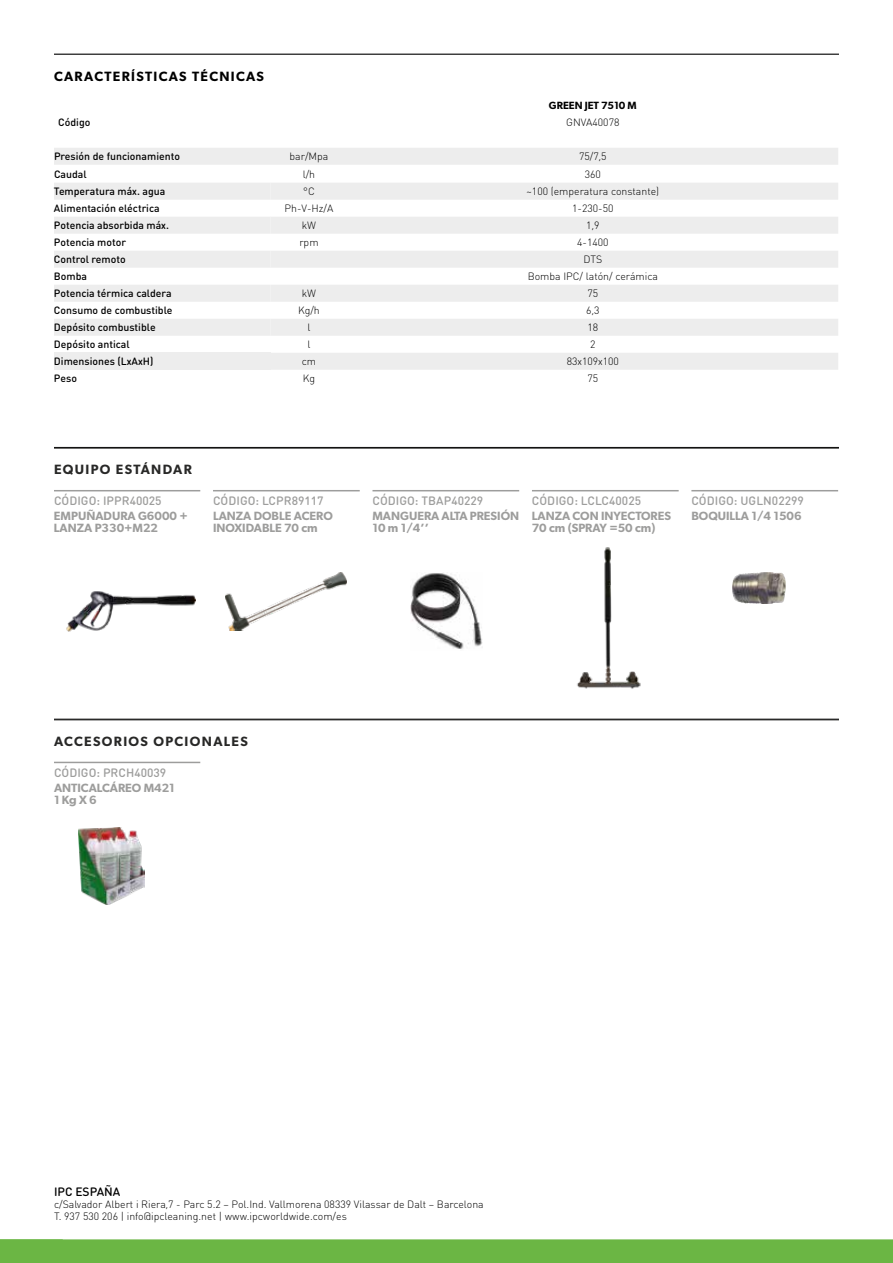
<style>
.page{position:relative;width:893px;height:1263px;background:#fff}
.page>*{position:absolute;margin:0;border:0;box-sizing:border-box;transform-origin:0 0}
.t1{font:600 13.5px "Gibson";letter-spacing:.1em;color:#282827}
.t2{font:600 13.5px "Gibson";letter-spacing:.1em;color:#000}
.t3{font:600 12px/12px "Gibson";color:#9d9d9c}
.t4{font:500 12px "DIN Round Pro";color:#9d9d9c}
.t5{font:500 12px "DIN Round Pro";color:#000}
.t6{font:300 10.5px/12px "DIN Round Pro";color:#000}
.t7{font:500 10.5px "DIN Round Pro";color:#000}
.t8{font:600 10.5px "Gibson";color:#000}
</style>
<div class="page">
<div style="left:0;top:1239px;width:893px;height:24px;background:#6bb644"></div>
<hr style="left:54px;top:54px;width:785px;height:1px;background:#000">
<hr style="left:54px;top:447px;width:785px;height:2px;background:#282827">
<hr style="left:54px;top:719px;width:785px;height:1px;background:#282827">
<hr style="left:54px;top:490px;width:146px;height:1px;background:#9d9d9c">
<hr style="left:213px;top:490px;width:147px;height:1px;background:#9d9d9c">
<hr style="left:532px;top:490px;width:147px;height:1px;background:#9d9d9c">
<hr style="left:691px;top:490px;width:147px;height:1px;background:#9d9d9c">
<hr style="left:372px;top:490px;width:147px;height:1px;background:#9d9d9c">
<hr style="left:54px;top:762px;width:146px;height:1px;background:#9d9d9c">
<svg style="left:54px;top:148px;width:784px;height:222px;fill:#f1f1f1"></svg>
<svg style="left:54px;top:183px;width:216px;height:153px"></svg>
<div style="left:54px;top:353px;width:216px;height:17px;background:#ededed"></div>
<img style="left:66px;top:591px;width:130px;height:40px">
<img style="left:410px;top:573px;width:73px;height:76px">
<img style="left:577px;top:547px;width:64px;height:142px">
<img style="left:78px;top:827px;width:67px;height:77px">
<img style="left:225px;top:572px;width:122px;height:58px">
<img style="left:732px;top:572px;width:53px;height:31px">
<p class="t2" style="left:54px;top:68px;width:212px">CARACTERÍSTICAS TÉCNICAS</p>
<p class="t8" style="left:549px;top:100px;width:89px">GREEN JET 7510 M</p>
<p class="t7" style="left:58px;top:115px;width:34px">Código</p>
<p class="t6" style="left:566px;top:116px;width:55px">GNVA40078</p>
<p class="t7" style="left:54px;top:149px;width:128px">Presión de funcionamiento</p>
<p class="t6" style="left:290px;top:150px;width:40px">bar/Mpa</p>
<p class="t6" style="left:579px;top:150px;width:29px">75/7,5</p>
<p class="t7" style="left:54px;top:167px;width:34px">Caudal</p>
<p class="t6" style="left:303px;top:168px;width:14px">l/h</p>
<p class="t6" style="left:585px;top:168px;width:18px">360</p>
<p class="t7" style="left:54px;top:184px;width:113px">Temperatura máx. agua</p>
<p class="t6" style="left:303px;top:185px;width:13px">°C</p>
<p class="t6" style="left:527px;top:185px;width:134px">~100 (emperatura constante)</p>
<p class="t7" style="left:54px;top:201px;width:107px">Alimentación eléctrica</p>
<p class="t6" style="left:284px;top:202px;width:50px">Ph-V-Hz/A</p>
<p class="t6" style="left:572px;top:202px;width:43px">1-230-50</p>
<p class="t7" style="left:54px;top:218px;width:116px">Potencia absorbida máx.</p>
<p class="t6" style="left:302px;top:219px;width:16px">kW</p>
<p class="t6" style="left:586px;top:219px;width:15px">1,9</p>
<p class="t7" style="left:54px;top:235px;width:74px">Potencia motor</p>
<p class="t6" style="left:299px;top:236px;width:21px">rpm</p>
<p class="t6" style="left:577px;top:236px;width:33px">4-1400</p>
<p class="t7" style="left:54px;top:252px;width:73px">Control remoto</p>
<p class="t6" style="left:583px;top:253px;width:20px">DTS</p>
<p class="t7" style="left:54px;top:269px;width:35px">Bomba</p>
<p class="t6" style="left:528px;top:270px;width:132px">Bomba IPC/ latón/ cerámica</p>
<p class="t7" style="left:54px;top:286px;width:119px">Potencia térmica caldera</p>
<p class="t6" style="left:302px;top:287px;width:16px">kW</p>
<p class="t6" style="left:587px;top:287px;width:12px">75</p>
<p class="t7" style="left:54px;top:303px;width:120px">Consumo de combustible</p>
<p class="t6" style="left:298px;top:304px;width:23px">Kg/h</p>
<p class="t6" style="left:586px;top:304px;width:15px">6,3</p>
<p class="t7" style="left:54px;top:320px;width:103px">Depósito combustible</p>
<p class="t6" style="left:307px;top:321px;width:5px">l</p>
<p class="t6" style="left:587px;top:321px;width:12px">18</p>
<p class="t7" style="left:54px;top:337px;width:77px">Depósito antical</p>
<p class="t6" style="left:307px;top:338px;width:5px">l</p>
<p class="t6" style="left:590px;top:338px;width:7px">2</p>
<p class="t7" style="left:54px;top:354px;width:101px">Dimensiones (LxAxH)</p>
<p class="t6" style="left:302px;top:355px;width:16px">cm</p>
<p class="t6" style="left:567px;top:355px;width:54px">83x109x100</p>
<p class="t7" style="left:54px;top:371px;width:25px">Peso</p>
<p class="t6" style="left:303px;top:372px;width:14px">Kg</p>
<p class="t6" style="left:587px;top:372px;width:12px">75</p>
<p class="t1" style="left:54px;top:461px;width:139px">EQUIPO ESTÁNDAR</p>
<p class="t4" style="left:54px;top:493px;width:109px">CÓDIGO: IPPR40025</p>
<p class="t4" style="left:213px;top:493px;width:112px">CÓDIGO: LCPR89117</p>
<p class="t4" style="left:372px;top:493px;width:112px">CÓDIGO: TBAP40229</p>
<p class="t4" style="left:532px;top:493px;width:111px">CÓDIGO: LCLC40025</p>
<p class="t4" style="left:691px;top:493px;width:114px">CÓDIGO: UGLN02299</p>
<p class="t3" style="left:54px;top:509px;width:135px">EMPUÑADURA G6000 +<br>LANZA P330+M22</p>
<p class="t3" style="left:213px;top:509px;width:121px">LANZA DOBLE ACERO<br>INOXIDABLE 70 cm</p>
<p class="t3" style="left:372px;top:509px;width:148px">MANGUERA ALTA PRESIÓN<br>10 m 1/4’’</p>
<p class="t3" style="left:532px;top:509px;width:141px">LANZA CON INYECTORES<br>70 cm (SPRAY =50 cm)</p>
<p class="t3" style="left:691px;top:509px;width:112px">BOQUILLA 1/4 1506</p>
<p class="t1" style="left:54px;top:733px;width:195px">ACCESORIOS OPCIONALES</p>
<p class="t4" style="left:54px;top:765px;width:114px">CÓDIGO: PRCH40039</p>
<p class="t3" style="left:54px;top:782px;width:122px">ANTICALCÁREO M421<br>1 Kg X 6</p>
<p class="t5" style="left:54px;top:1183px;width:68px">IPC ESPAÑA</p>
<p class="t6" style="left:54px;top:1197px;width:431px">c/Salvador Albert i Riera,7 - Parc 5.2 – Pol.Ind. Vallmorena 08339 Vilassar de Dalt – Barcelona<br>T. 937 530 206 | info@ipcleaning.net | www.ipcworldwide.com/es</p>
</div>
